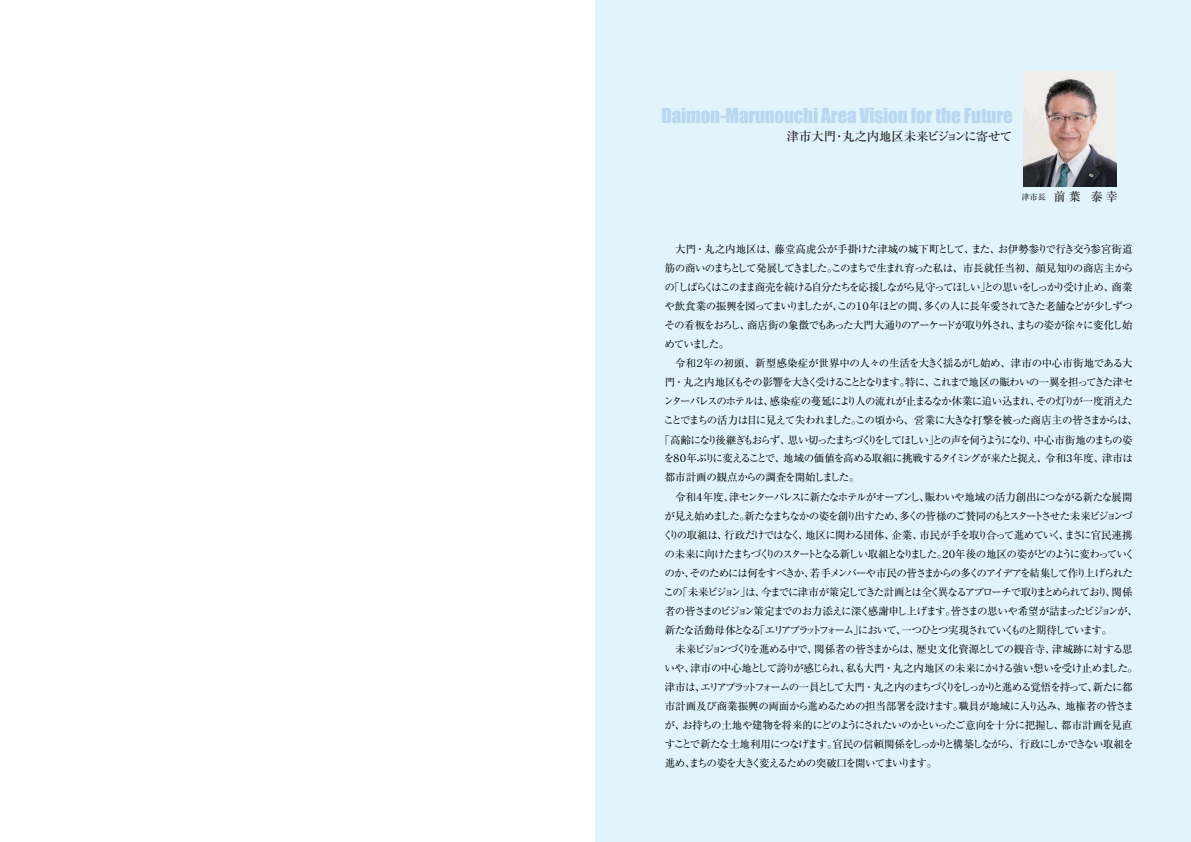
<style>
.page{position:relative;width:1191px;height:842px;background:#fff}
.page>*{position:absolute;margin:0;border:0;box-sizing:border-box;transform-origin:0 0}
.t1{font:19px "Impact";letter-spacing:-.01em;color:#b9d7f0}
.t2{font:500 12.5px "Ryumin Pro";letter-spacing:-.015em;color:#231f20}
.t3{font:10.5px/19px "Ryumin Pro";letter-spacing:-.1em;color:#000;text-align:justify}
.t4{font:10.5px "Ryumin Pro";letter-spacing:-.145em;color:#000}
.t5{font:10.5px "Ryumin Pro";letter-spacing:-.08em;color:#000}
.t6{font:10.5px "Ryumin Pro";letter-spacing:-.035em;color:#000}
.t7{font:10.5px "Ryumin Pro";letter-spacing:-.14em;color:#000}
.t8{font:10.5px "Ryumin Pro";letter-spacing:-.15em;color:#000}
.t9{font:10.5px "Ryumin Pro";letter-spacing:-.125em;color:#000}
.t10{font:10.5px "Ryumin Pro";letter-spacing:-.12em;color:#000}
.t11{font:10.5px "Ryumin Pro";letter-spacing:-.16em;color:#000}
.t12{font:10.5px "Ryumin Pro";letter-spacing:-.065em;color:#000}
.t13{font:10.5px "Ryumin Pro";letter-spacing:-.07em;color:#000}
.t14{font:10.5px "Ryumin Pro";letter-spacing:-.03em;color:#000}
.t15{font:500 8px "Ryumin Pro";color:#231f20}
.s1{font-size:12px}
</style>
<div class="page">
<div style="left:595px;top:0;width:596px;height:842px;background:#e1f4fc"></div>
<img style="left:1023px;top:71px;width:93px;height:115px">
<h1 class="t1" style="left:661px;top:101px;width:353px">Daimon-Marunouchi Area Vision for the Future</h1>
<p class="t2" style="left:787px;top:126px;width:227px">津市大門･丸之内地区未来ビジョンに寄せて</p>
<p class="t15" style="left:1021px;top:190px;width:97px">津市長　<span class="s1">前葉 泰幸</span></p>
<p class="t3" style="left:664px;top:239px;width:471px;text-indent:11px">大門・丸之内地区は、藤堂高虎公が手掛けた津城の城下町として、また、お伊勢参りで行き交う参宮街道筋の商いのまちとして発展してきました。このまちで生まれ育った私は、市長就任当初、顔見知りの商店主からの「しばらくはこのまま商売を続ける自分たちを応援しながら見守ってほしい」との思いをしっかり受け止め、商業や飲食業の振興を図ってまいりましたが、この１０年ほどの間、多くの人に長年愛されてきた老舗などが少しずつその看板をおろし、商店街の象徴でもあった大門大通りのアーケードが取り外され、まちの姿が徐々に変化し始めていました。</p>
<p class="t14" style="left:675px;top:355px;width:459px">令和２年の初頭、新型感染症が世界中の人々の生活を大きく揺るがし始め、津市の中心市街地である大</p>
<p class="t3" style="left:665px;top:372px;width:470px">門・丸之内地区もその影響を大きく受けることとなります。特に、これまで地区の賑わいの一翼を担ってきた津セ</p>
<p class="t5" style="left:663px;top:393px;width:471px">ンターパレスのホテルは、感染症の蔓延により人の流れが止まるなか休業に追い込まれ、その灯りが一度消えた</p>
<p class="t3" style="left:663px;top:410px;width:476px">ことでまちの活力は目に見えて失われました。この頃から、営業に大きな打撃を被った商店主の皆さまからは、</p>
<p class="t7" style="left:659px;top:431px;width:474px">「高齢になり後継ぎもおらず、思い切ったまちづくりをしてほしい」との声を伺うようになり、中心市街地のまちの姿</p>
<p class="t3" style="left:663px;top:448px;width:471px">を８０年ぶりに変えることで、地域の価値を高める取組に挑戦するタイミングが来たと捉え、令和３年度、津市は</p>
<p class="t6" style="left:665px;top:469px;width:196px">都市計画の観点からの調査を開始しました。</p>
<p class="t3" style="left:675px;top:486px;width:459px">令和４年度、津センターパレスに新たなホテルがオープンし、賑わいや地域の活力創出につながる新たな展開</p>
<p class="t9" style="left:664px;top:507px;width:469px">が見え始めました。新たなまちなかの姿を創り出すため、多くの皆様のご賛同のもとスタートさせた未来ビジョンづ</p>
<p class="t5" style="left:662px;top:526px;width:471px">くりの取組は、行政だけではなく、地区に関わる団体、企業、市民が手を取り合って進めていく、まさに官民連携</p>
<p class="t4" style="left:664px;top:545px;width:472px">の未来に向けたまちづくりのスタートとなる新しい取組となりました。２０年後の地区の姿がどのように変わっていく</p>
<p class="t3" style="left:664px;top:562px;width:470px">のか、そのためには何をすべきか、若手メンバーや市民の皆さまからの多くのアイデアを結集して作り上げられた</p>
<p class="t4" style="left:663px;top:583px;width:470px">この「未来ビジョン」は、今までに津市が策定してきた計画とは全く異なるアプローチで取りまとめられており、関係</p>
<p class="t10" style="left:665px;top:602px;width:474px">者の皆さまのビジョン策定までのお力添えに深く感謝申し上げます。皆さまの思いや希望が詰まったビジョンが、</p>
<p class="t11" style="left:665px;top:621px;width:449px">新たな活動母体となる「エリアプラットフォーム」において、一つひとつ実現されていくものと期待しています。</p>
<p class="t3" style="left:675px;top:638px;width:459px">未来ビジョンづくりを進める中で、関係者の皆さまからは、歴史文化資源としての観音寺、津城跡に対する思</p>
<p class="t12" style="left:664px;top:659px;width:475px">いや、津市の中心地として誇りが感じられ、私も大門・丸之内地区の未来にかける強い想いを受け止めました。</p>
<p class="t8" style="left:665px;top:678px;width:469px">津市は、エリアプラットフォームの一員として大門・丸之内のまちづくりをしっかりと進める覚悟を持って、新たに都</p>
<p class="t6" style="left:665px;top:697px;width:471px">市計画及び商業振興の両面から進めるための担当部署を設けます。職員が地域に入り込み、地権者の皆さま</p>
<p class="t13" style="left:664px;top:716px;width:469px">が、お持ちの土地や建物を将来的にどのようにされたいのかといったご意向を十分に把握し、都市計画を見直</p>
<p class="t3" style="left:664px;top:733px;width:470px">すことで新たな土地利用につなげます。官民の信頼関係をしっかりと構築しながら、行政にしかできない取組を</p>
<p class="t3" style="left:665px;top:752px;width:274px">進め、まちの姿を大きく変えるための突破口を開いてまいります。</p>
</div>
